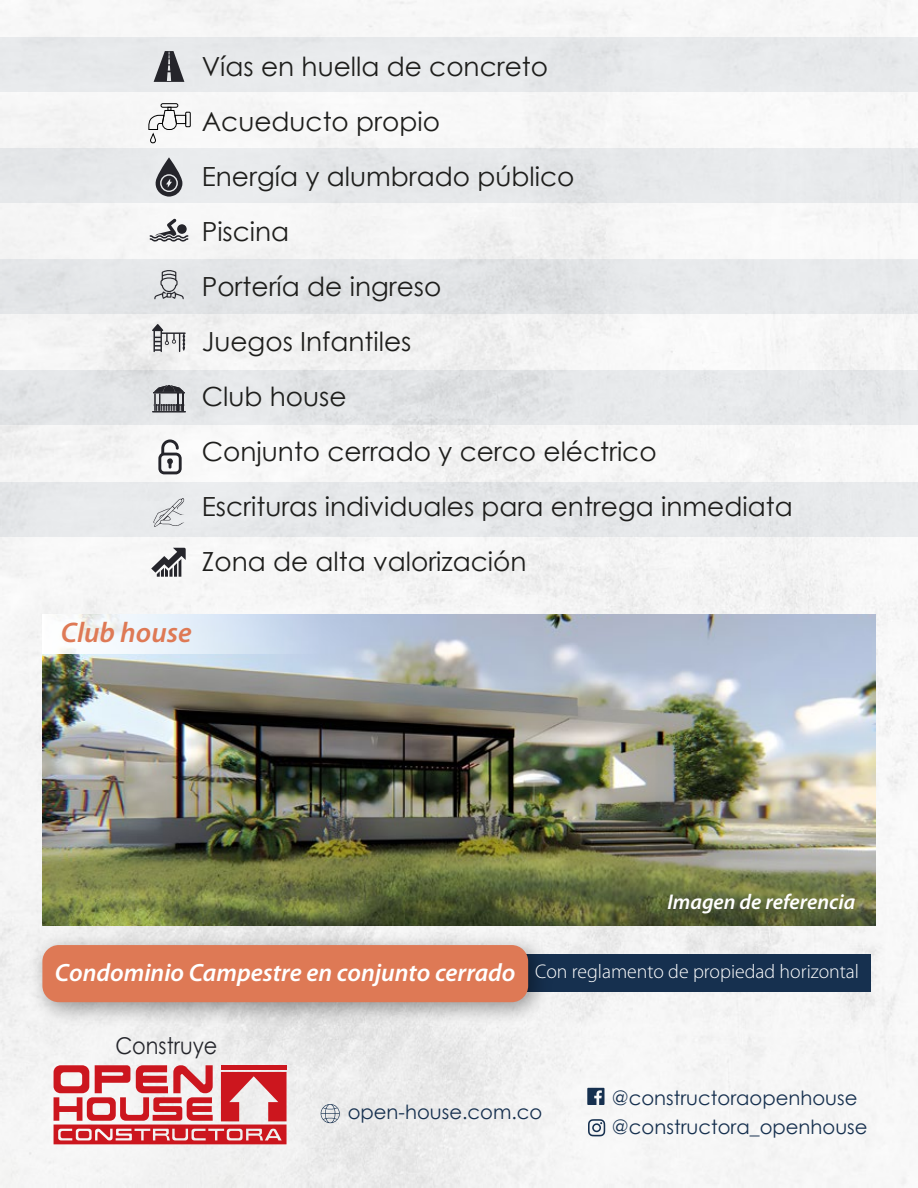
<style>
.page{position:relative;width:918px;height:1188px;background:#fff}
.page>*{position:absolute;margin:0;border:0;box-sizing:border-box;transform-origin:0 0}
.t1{font:italic 600 28.5px "Myriad Pro";color:#de7955}
.t2{font:26.4px/55.1px "Century Gothic";color:#1e1e1c}
.t3{font:italic 600 25.05px "Myriad Pro";color:#fff}
.t4{font:23.1px "Century Gothic";color:#24252b;scale:.9 1}
.t5{font:italic 600 21.45px "Myriad Pro";color:#fff}
.t6{font:19.65px "Century Gothic";color:#16304f}
.s1{font-weight:300;font-style:normal;font-size:19.8px}
</style>
<div class="page">
<img style="left:0;top:0;width:918px;height:1188px">
<img style="left:42px;top:614px;width:834px;height:311px">
<svg style="left:588px;top:1119px;width:17px;height:17px"></svg>
<svg style="left:587px;top:1088px;width:18px;height:17px"></svg>
<svg style="left:321px;top:1104px;width:19px;height:19px"></svg>
<div style="left:419px;top:954px;width:451px;height:38px;background:#16304f"></div>
<img style="left:21px;top:924px;width:539px;height:110px">
<div style="left:42px;top:945px;width:486px;height:57px;background:#de7955;border-radius:16px"></div>
<svg style="left:154px;top:51px;width:30px;height:31px"></svg>
<svg style="left:152px;top:385px;width:34px;height:27px"></svg>
<svg style="left:149px;top:218px;width:39px;height:24px"></svg>
<svg style="left:154px;top:157px;width:28px;height:40px"></svg>
<svg style="left:152px;top:324px;width:34px;height:28px"></svg>
<svg style="left:153px;top:498px;width:31px;height:29px"></svg>
<svg style="left:154px;top:269px;width:30px;height:30px"></svg>
<div style="left:161px;top:103px;width:17px;height:5px;border:1px solid #000;border-radius:2px"></div>
<div style="left:185px;top:112px;width:6px;height:15px;border:1px solid #000"></div>
<svg style="left:148px;top:107px;width:39px;height:37px"></svg>
<svg style="left:158px;top:439px;width:24px;height:35px"></svg>
<svg style="left:151px;top:548px;width:35px;height:29px"></svg>
<svg style="left:42px;top:614px;width:280px;height:39px"></svg>
<svg style="left:54px;top:1065px;width:233px;height:79px"></svg>
<p class="t2" style="left:202px;top:38px;width:592px">Vías en huella de concreto<br>Acueducto propio<br>Energía y alumbrado público<br>Piscina<br>Portería de ingreso<br>Juegos Infantiles<br>Club house<br>Conjunto cerrado y cerco eléctrico<br>Escrituras individuales para entrega inmediata<br>Zona de alta valorización</p>
<p class="t1" style="left:61px;top:615px;width:133px">Club house</p>
<p class="t5" style="left:667px;top:889px;width:189px">Imagen de referencia</p>
<p class="t3" style="left:55px;top:956px;width:806px">Condominio Campestre en conjunto cerrado <span class="s1">Con reglamento de propiedad horizontal</span></p>
<p class="t4" style="left:115px;top:1029px;width:115px">Construye</p>
<p class="t6" style="left:348px;top:1098px;width:196px">open-house.com.co</p>
<p class="t6" style="left:612px;top:1084px;width:247px">@constructoraopenhouse</p>
<p class="t6" style="left:612px;top:1113px;width:257px">@constructora_openhouse</p>
</div>
